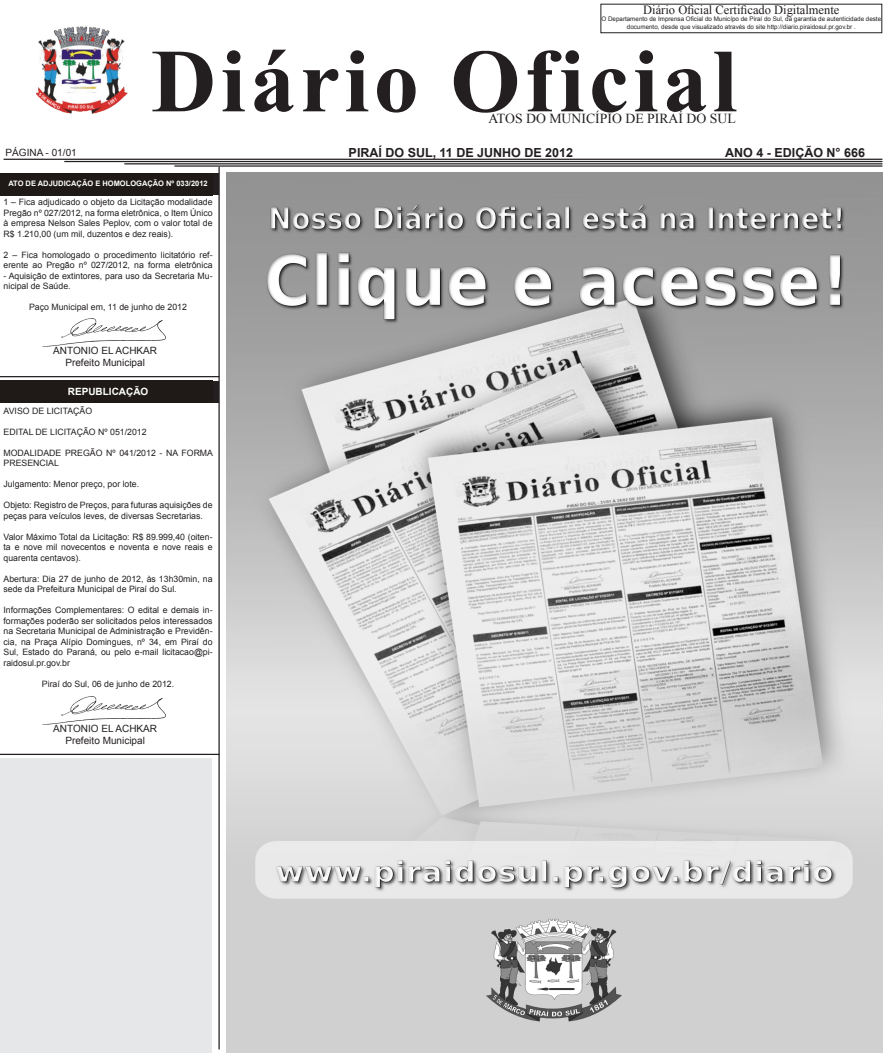
<style>
.page{position:relative;width:886px;height:1053px;background:#fff}
.page>*{position:absolute;margin:0;border:0;box-sizing:border-box;transform-origin:0 0}
.t1{font:700 90px "Times New Roman";letter-spacing:.05em;color:#231f20}
.t2{font:13.75px "Times New Roman";color:#231f20}
.t3{font:700 12.5px "Arial";color:#231f20}
.t4{font:12.5px "Times New Roman";color:#231f20}
.t5{font:10px "Arial";color:#231f20}
.t6{font:700 10px "Arial";color:#fff}
.t7{font:8.75px/10.5px "Arial";color:#231f20}
.t8{font:700 7.5px "Arial";color:#fff}
.t9{font:6.25px/7.5px "Arial";color:#231f20;text-align:center}
</style>
<div class="page">
<div style="left:600px;top:4px;width:282px;height:29px;border:1px solid #231f20"></div>
<img style="left:36px;top:26px;width:92px;height:88px">
<hr style="left:4px;top:159px;width:878px;height:1px;background:#231f20">
<hr style="left:64px;top:161px;width:818px;height:1px;background:#231f20">
<hr style="left:124px;top:163px;width:758px;height:1px;background:#231f20">
<hr style="left:174px;top:165px;width:708px;height:2px;background:#231f20">
<div style="left:0;top:174px;width:218px;height:21px;background:#1f1a17"></div>
<img style="left:48px;top:319px;width:117px;height:27px">
<hr style="left:218px;top:167px;width:2px;height:882px;background:#231f20">
<hr style="left:0;top:376px;width:219px;height:1px;background:#231f20">
<div style="left:0;top:381px;width:218px;height:21px;background:#1f1a17"></div>
<img style="left:48px;top:696px;width:117px;height:28px">
<hr style="left:0;top:753px;width:219px;height:2px;background:#231f20">
<img style="left:227px;top:172px;width:655px;height:880px">
<div style="left:1px;top:758px;width:211px;height:294px;background:#e6e7e9"></div>
<p class="t4" style="left:643px;top:1px;width:198px">Diário Oficial Certificado Digitalmente</p>
<p class="t9" style="left:601px;top:16px;width:281px">O Departamento de Imprensa Oficial do Municípo de Piraí do Sul, da garantia de autenticidade deste documento, desde que visualizado através do site http://diario.piraidosul.pr.gov.br .</p>
<p class="t1" style="left:151px;top:19px;width:587px">Diário Oficial</p>
<p class="t2" style="left:488px;top:109px;width:249px">ATOS DO MUNICÍPIO DE PIRAÍ DO SUL</p>
<p class="t5" style="left:6px;top:146px;width:73px">PÁGINA - 01/01</p>
<p class="t3" style="left:349px;top:144px;width:226px">PIRAÍ DO SUL, 11 DE JUNHO DE 2012</p>
<p class="t3" style="left:725px;top:144px;width:141px">ANO 4 - EDIÇÃO N° 666</p>
<p class="t8" style="left:8px;top:178px;width:201px">ATO DE ADJUDICAÇÃO E HOMOLOGAÇÃO Nº 033/2012</p>
<p class="t7" style="left:4px;top:197px;width:211px;text-align:justify">1 – Fica adjudicado o objeto da Licitação modalidade Pregão nº 027/2012, na forma eletrônica, o Item Único à empresa Nelson Sales Peplov, com o valor total de R$ 1.210,00 (um mil, duzentos e dez reais).</p>
<p class="t7" style="left:4px;top:249px;width:211px">2 – Fica homologado o procedimento licitatório ref&shy;erente ao Pregão nº 027/2012, na forma eletrônica</p>
<p class="t7" style="left:4px;top:270px;width:211px">- Aquisição de extintores, para uso da Secretaria Mu&shy;nicipal de Saúde.</p>
<p class="t7" style="left:29px;top:302px;width:159px">Paço Municipal em, 11 de junho de 2012</p>
<p class="t5" style="left:53px;top:344px;width:105px">ANTONIO EL ACHKAR</p>
<p class="t5" style="left:65px;top:356px;width:81px">Prefeito Municipal</p>
<p class="t6" style="left:68px;top:385px;width:82px">REPUBLICAÇÃO</p>
<p class="t7" style="left:4px;top:405px;width:90px">AVISO DE LICITAÇÃO</p>
<p class="t7" style="left:4px;top:426px;width:145px">EDITAL DE LICITAÇÃO Nº 051/2012</p>
<p class="t7" style="left:4px;top:447px;width:211px">MODALIDADE PREGÃO Nº 041/2012 - NA FORMA<br>PRESENCIAL</p>
<p class="t7" style="left:4px;top:479px;width:137px">Julgamento: Menor preço, por lote.</p>
<p class="t7" style="left:4px;top:500px;width:211px">Objeto: Registro de Preços, para futuras aquisições de peças para veículos leves, de diversas Secretarias.</p>
<p class="t7" style="left:4px;top:531px;width:211px;text-align:justify">Valor Máximo Total da Licitação: R$ 89.999,40 (oiten&shy;ta e nove mil novecentos e noventa e nove reais e quarenta centavos).</p>
<p class="t7" style="left:4px;top:573px;width:211px">Abertura: Dia 27 de junho de 2012, às 13h30min, na sede da Prefeitura Municipal de Piraí do Sul.</p>
<p class="t7" style="left:4px;top:605px;width:211px;text-align:justify">Informações Complementares: O edital e demais in&shy;formações poderão ser solicitados pelos interessados na Secretaria Municipal de Administração e Previdên&shy;cia, na Praça Alípio Domingues, nº 34, em Piraí do Sul, Estado do Paraná, ou pelo e-mail licitacao@pi&shy;raidosul.pr.gov.br</p>
<p class="t7" style="left:42px;top:678px;width:134px">Piraí do Sul, 06 de junho de 2012.</p>
<p class="t5" style="left:53px;top:721px;width:105px">ANTONIO EL ACHKAR</p>
<p class="t5" style="left:65px;top:733px;width:81px">Prefeito Municipal</p>
</div>
